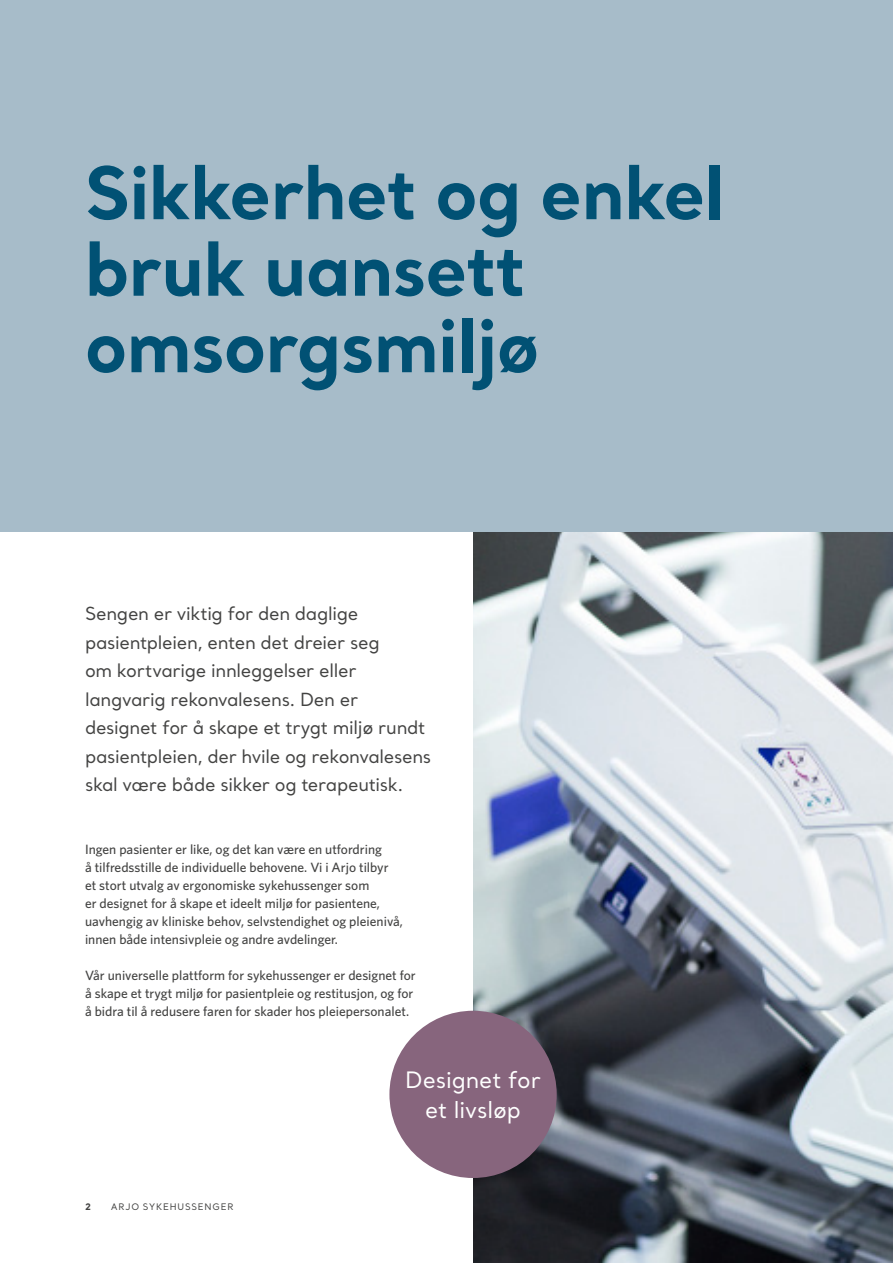
<style>
.page{position:relative;width:893px;height:1263px;background:#fff}
.page>*{position:absolute;margin:0;border:0;box-sizing:border-box;transform-origin:0 0}
.Headline_first_sprea{font:700 72px/76.5px "Santral";letter-spacing:-.015em;color:#015174}
.Call_out_text_Santra{font:22.5px/30px "Santral";letter-spacing:-.005em;color:#fff;text-align:center}
.Preamble_Santral_Reg{font:18px/28.5px "Santral";letter-spacing:-.02em;color:#434342}
.Body_copy_Whitney_Me{font:500 13.5px/18px "Whitney";color:#434342}
.t1{font:9px "Santral";letter-spacing:.09em;color:#434342}
.t2{font:700 9px "Santral";color:#434342}
</style>
<div class="page">
<img style="left:473px;top:531px;width:420px;height:732px">
<div style="left:0;top:0;width:893px;height:531px;background:#a7bcc9"></div>
<div style="left:389px;top:1011px;width:168px;height:167px;background:#87657d;border-radius:50%"></div>
<p class="Headline_first_sprea" style="left:85px;top:152px;width:642px">Sikkerhet og enkel bruk uansett omsorgsmiljø</p>
<p class="Preamble_Santral_Reg" style="left:85px;top:599px;width:348px">Sengen er viktig for den daglige pasientpleien, enten det dreier seg<br>om kortvarige innleggelser eller langvarig rekonvalesens. Den er designet for å skape et trygt miljø rundt pasientpleien, der hvile og rekonvalesens skal være både sikker og terapeutisk.</p>
<p class="Body_copy_Whitney_Me" style="left:85px;top:840px;width:319px">Ingen pasienter er like, og det kan være en utfordring<br>å tilfredsstille de individuelle behovene. Vi i Arjo tilbyr et stort utvalg av ergonomiske sykehussenger som<br>er designet for å skape et ideelt miljø for pasientene, uavhengig av kliniske behov, selvstendighet og pleienivå, innen både intensivpleie og andre avdelinger.</p>
<p class="Body_copy_Whitney_Me" style="left:85px;top:966px;width:332px">Vår universelle plattform for sykehussenger er designet for å skape et trygt miljø for pasientpleie og restitusjon, og for å bidra til å redusere faren for skader hos pleiepersonalet.</p>
<p class="t2" style="left:85px;top:1200px;width:7px">2</p>
<p class="t1" style="left:111px;top:1201px;width:124px">ARJO SYKEHUSSENGER</p>
<p class="Call_out_text_Santra" style="left:405px;top:1064px;width:137px">Designet for et livsløp</p>
</div>
